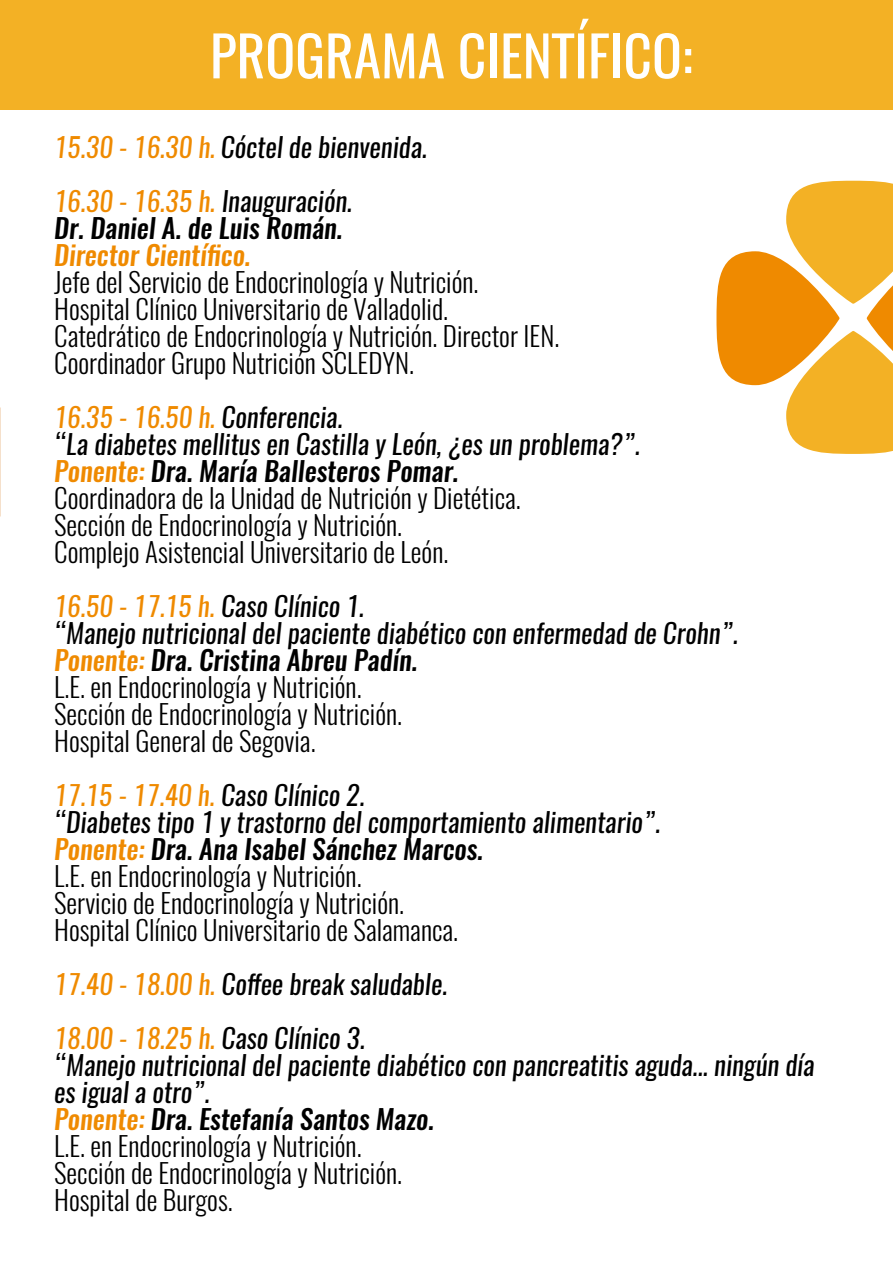
<style>
.page{position:relative;width:893px;height:1263px;background:#fff}
.page>*{position:absolute;margin:0;border:0;box-sizing:border-box;transform-origin:0 0}
.t1{font:55.5px "Oswald";color:#fff}
.t2{font:300 27px/27px "Oswald";color:#000}
.t3{font:italic 27px/27px "Oswald";color:#000}
.t4{font:italic 500 27px "Oswald";color:#000}
.t5{font:italic 500 27px "Oswald";color:#ef8a00}
.s1{color:#ef8a00}
.s2{font-weight:400;font-style:italic;color:#ef8a00}
.s3{font-weight:400;font-style:italic}
.s4{font-weight:500;font-style:italic;color:#ef8a00}
.s5{font-weight:500;font-style:italic}
.s6{font-weight:500;color:#ef8a00}
.s7{font-weight:500}
.s8{font-weight:300;font-style:normal}
</style>
<div class="page">
<div style="left:0;top:0;width:893px;height:109px;background:#f3b125"></div>
<svg style="left:716px;top:181px;width:177px;height:273px"></svg>
<h1 class="t1" style="left:210px;top:17px;width:484px">PROGRAMA CIENTÍFICO:</h1>
<p class="t3" style="left:54px;top:120px;width:374px;line-height:54px"><span class="s1">15.30 - 16.30 h.</span> Cóctel de bienvenida.<br><span class="s1">16.30 - 16.35 h.</span> Inauguración.</p>
<p class="t4" style="left:54px;top:209px;width:290px">Dr. Daniel A. de Luis Román.</p>
<p class="t5" style="left:54px;top:236px;width:198px">Director Científico.</p>
<p class="t2" style="left:54px;top:269px;width:507px">Jefe del Servicio de Endocrinología y Nutrición.<br>Hospital Clínico Universitario de Valladolid.<br>Catedrático de Endocrinología y Nutrición. Director IEN.<br>Coordinador Grupo Nutrición SCLEDYN.</p>
<p class="t2" style="left:54px;top:404px;width:588px"><span class="s2">16.35 - 16.50 h.</span> <span class="s3">Conferencia.<br>“La diabetes mellitus en Castilla y León, ¿es un problema?”.<br></span><span class="s4">Ponente:</span> <span class="s5">Dra. María Ballesteros Pomar.<br></span>Coordinadora de la Unidad de Nutrición y Dietética.<br>Sección de Endocrinología y Nutrición.<br>Complejo Asistencial Universitario de León.</p>
<p class="t2" style="left:54px;top:593px;width:686px"><span class="s2">16.50 - 17.15 h.</span> <span class="s3">Caso Clínico 1.<br>“Manejo nutricional del paciente diabético con enfermedad de Crohn”.<br></span><span class="s4">Ponente:</span> <span class="s5">Dra. Cristina Abreu Padín.<br></span>L.E. en Endocrinología y Nutrición.<br>Sección de Endocrinología y Nutrición.<br>Hospital General de Segovia.</p>
<p class="t2" style="left:54px;top:782px;width:608px"><span class="s2">17.15 - 17.40 h.</span> <span class="s3">Caso Clínico 2.<br>“Diabetes tipo 1 y trastorno del comportamiento alimentario”.<br></span><span class="s4">Ponente:</span> <span class="s5">Dra. Ana Isabel Sánchez Marcos.<br></span>L.E. en Endocrinología y Nutrición.<br>Servicio de Endocrinología y Nutrición.<br>Hospital Clínico Universitario de Salamanca.</p>
<p class="t3" style="left:54px;top:957px;width:395px;line-height:54px"><span class="s1">17.40 - 18.00 h.</span> Coffee break saludable.<br><span class="s1">18.00 - 18.25 h.</span> Caso Clínico 3.</p>
<p class="t3" style="left:54px;top:1052px;width:762px">“Manejo nutricional del paciente diabético con pancreatitis aguda... ningún día es igual a otro”.<br><span class="s6">Ponente:</span> <span class="s7">Dra. Estefanía Santos Mazo.<br></span><span class="s8">L.E. en Endocrinología y Nutrición.<br>Sección de Endocrinología y Nutrición.<br>Hospital de Burgos.</span></p>
</div>
